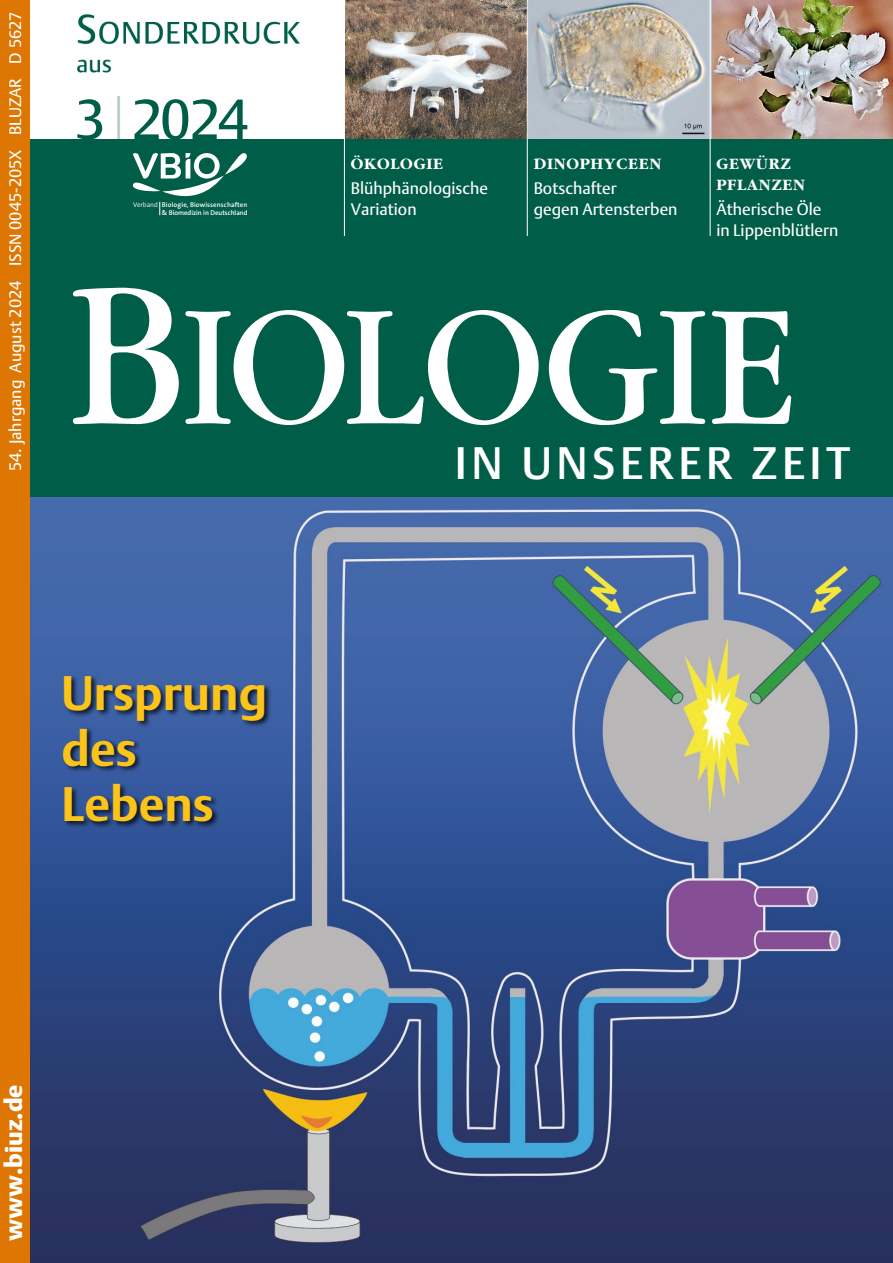
<style>
.page{position:relative;width:893px;height:1263px;background:#fff}
.page>*{position:absolute;margin:0;border:0;box-sizing:border-box;transform-origin:0 0}
.t1{font:180px "Garamond";letter-spacing:-.005em;color:#fff;scale:.9 1}
.t2{font:55.5px "DTL Argo T";color:#005d48}
.t3{font:700 48px/55.2px "DTL Argo T";color:#fcc318}
.t4{font:45px "DTL Argo T Medium";letter-spacing:.1em;color:#fff}
.t5{font:24px "DTL Argo T Black";color:#fff}
.t6{font:16.5px/21px "DTL Argo T";color:#fff}
.t7{font:700 16.5px "Garamond";letter-spacing:.05em;color:#fff}
.t8{font:600 6.9px/8.2px "The Sans";letter-spacing:.015em;color:#fff}
.t9{font:300 6.9px "The Sans";color:#fff}
.s1{font-family:"DTL Argo T Light";color:#afc5bd}
.s2{font-size:217.5px}
</style>
<div class="page">
<img style="left:528px;top:0;width:365px;height:139px">
<img style="left:30px;top:496px;width:863px;height:767px">
<img style="left:345px;top:0;width:182px;height:139px">
<div style="left:0;top:139px;width:893px;height:357px;background:#005d48"></div>
<div style="left:0;top:0;width:30px;height:1263px;background:#dd7602"></div>
<hr style="left:710px;top:0;width:1px;height:236px;background:#fff">
<hr style="left:344px;top:0;width:1px;height:236px;background:#fff">
<hr style="left:527px;top:0;width:1px;height:236px;background:#fff">
<img style="left:77px;top:14px;width:223px;height:59px">
<svg style="left:133px;top:153px;width:114px;height:62px"></svg>
<div style="left:62px;top:675px;width:210px;height:154px;background:#000;opacity:.75"></div>
<p class="t6" style="left:5px;top:471px;width:461px;rotate:-90deg">54. Jahrgang August 2024 ISSN 0045-205X BLUZAR D 5627</p>
<h1 class="t2" style="left:75px;top:86px;width:175px">3 <span class="s1">l</span> 2024</h1>
<p class="t7" style="left:351px;top:154px;width:94px">ÖKOLOGIE</p>
<h4 class="t7" style="left:534px;top:154px;width:129px">DINOPHYCEEN</h4>
<p class="t7" style="left:716px;top:154px;width:76px">GEWÜRZ</p>
<p class="t6" style="left:351px;top:177px;width:139px">Blühphänologische</p>
<p class="t6" style="left:534px;top:177px;width:85px">Botschafter</p>
<p class="t7" style="left:716px;top:175px;width:90px">PFLANZEN</p>
<p class="t9" style="left:133px;top:199px;width:26px">Verband</p>
<p class="t8" style="left:162px;top:200px;width:87px">Biologie, Biowissenschaften &amp; Biomedizin in Deutschland</p>
<p class="t6" style="left:351px;top:198px;width:67px">Variation</p>
<p class="t6" style="left:534px;top:198px;width:145px">gegen Artensterben</p>
<p class="t6" style="left:716px;top:198px;width:123px">Ätherische Öle in Lippenblütlern</p>
<h1 class="t1" style="left:70px;top:273px;width:805px"><span class="s2">B</span>IOLOGIE</h1>
<h1 class="t4" style="left:455px;top:436px;width:397px">IN UNSERER ZEIT</h1>
<p class="t3" style="left:62px;top:665px;width:207px">Ursprung des<br>Lebens</p>
<p class="t5" style="left:-1px;top:1241px;width:158px;rotate:-90deg">www.biuz.de</p>
</div>
